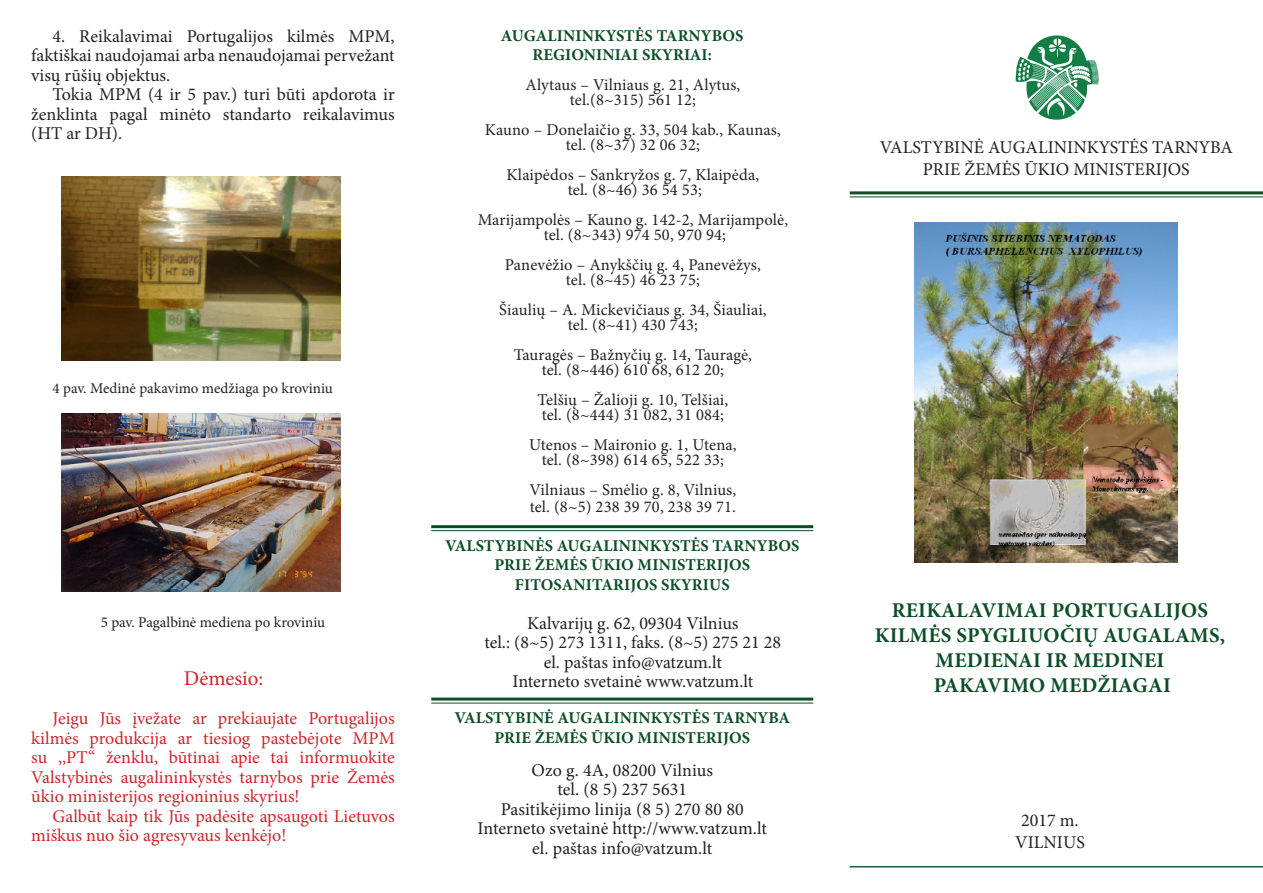
<style>
.page{position:relative;width:1263px;height:893px;background:#fff}
.page>*{position:absolute;margin:0;border:0;box-sizing:border-box;transform-origin:0 0}
.t1{font:700 21px/25.2px "Minion Pro";letter-spacing:.01em;color:#0c4e26;text-align:center}
.t2{font:21px "Minion Pro";color:#d1232a}
.t3{font:18px/19.5px "Minion Pro";color:#231f20;text-align:justify}
.t4{font:18px/19.5px "Minion Pro";color:#d1232a;text-align:justify}
.t5{font:16.5px "Minion Pro";letter-spacing:.01em;color:#231f20}
.t6{font:700 16.5px "Minion Pro";letter-spacing:.005em;color:#0c4e26}
.t7{font:15px "Minion Pro";color:#231f20}
</style>
<div class="page">
<hr style="left:850px;top:191px;width:413px;height:3px;background:#0c4e26">
<hr style="left:850px;top:196px;width:413px;height:1px;background:#0c4e26">
<svg style="left:1015px;top:35px;width:84px;height:85px"></svg>
<hr style="left:850px;top:866px;width:413px;height:1px;background:#195f39">
<hr style="left:431px;top:698px;width:382px;height:3px;background:#0c4e26">
<hr style="left:431px;top:703px;width:382px;height:1px;background:#0c4e26">
<hr style="left:431px;top:525px;width:382px;height:3px;background:#0c4e26">
<hr style="left:431px;top:530px;width:382px;height:1px;background:#0c4e26">
<img style="left:914px;top:222px;width:264px;height:340px">
<img style="left:62px;top:176px;width:278px;height:184px">
<img style="left:62px;top:414px;width:278px;height:177px">
<p class="t3" style="left:31px;top:26px;width:365px;text-indent:21px">4. Reikalavimai Portugalijos kilmės MPM, faktiškai naudojamai arba nenaudojamai pervežant visų rūšių objektus.</p>
<p class="t3" style="left:31px;top:85px;width:365px;text-indent:21px">Tokia MPM (4 ir 5 pav.) turi būti apdorota ir ženklinta pagal minėto standarto reikalavimus (HT ar DH).</p>
<p class="t7" style="left:52px;top:378px;width:282px">4 pav. Medinė pakavimo medžiaga po kroviniu</p>
<p class="t7" style="left:101px;top:612px;width:226px">5 pav. Pagalbinė mediena po kroviniu</p>
<p class="t2" style="left:184px;top:665px;width:81px">Dėmesio:</p>
<p class="t4" style="left:31px;top:709px;width:365px;text-indent:21px">Jeigu Jūs įvežate ar prekiaujate Portugalijos kilmės produkcija ar tiesiog pastebėjote MPM su ,,PT“ ženklu, būtinai apie tai informuokite Valstybinės augalininkystės tarnybos prie Žemės ūkio ministerijos regioninius skyrius!</p>
<p class="t4" style="left:31px;top:806px;width:365px;text-indent:21px">Galbūt kaip tik Jūs padėsite apsaugoti Lietuvos miškus nuo šio agresyvaus kenkėjo!</p>
<p class="t6" style="left:501px;top:24px;width:244px">AUGALININKYSTĖS TARNYBOS</p>
<p class="t6" style="left:533px;top:43px;width:181px">REGIONINIAI SKYRIAI:</p>
<p class="t5" style="left:525px;top:74px;width:216px">Alytaus – Vilniaus g. 21, Alytus,</p>
<p class="t5" style="left:570px;top:89px;width:128px">tel.(8~315) 561 12;</p>
<p class="t5" style="left:485px;top:119px;width:297px">Kauno – Donelaičio g. 33, 504 kab., Kaunas,</p>
<p class="t5" style="left:566px;top:134px;width:136px">tel. (8~37) 32 06 32;</p>
<p class="t5" style="left:507px;top:164px;width:254px">Klaipėdos – Sankryžos g. 7, Klaipėda,</p>
<p class="t5" style="left:568px;top:179px;width:136px">tel. (8~46) 36 54 53;</p>
<p class="t5" style="left:478px;top:209px;width:312px">Marijampolės – Kauno g. 142-2, Marijampolė,</p>
<p class="t5" style="left:544px;top:224px;width:184px">tel. (8~343) 974 50, 970 94;</p>
<p class="t5" style="left:505px;top:254px;width:258px">Panevėžio – Anykščių g. 4, Panevėžys,</p>
<p class="t5" style="left:566px;top:269px;width:136px">tel. (8~45) 46 23 75;</p>
<p class="t5" style="left:499px;top:299px;width:269px">Šiaulių – A. Mickevičiaus g. 34, Šiauliai,</p>
<p class="t5" style="left:568px;top:314px;width:132px">tel. (8~41) 430 743;</p>
<p class="t5" style="left:514px;top:344px;width:240px">Tauragės – Bažnyčių g. 14, Tauragė,</p>
<p class="t5" style="left:542px;top:359px;width:184px">tel. (8~446) 610 68, 612 20;</p>
<p class="t5" style="left:538px;top:389px;width:192px">Telšių – Žalioji g. 10, Telšiai,</p>
<p class="t5" style="left:542px;top:404px;width:184px">tel. (8~444) 31 082, 31 084;</p>
<p class="t5" style="left:529px;top:434px;width:209px">Utenos – Maironio g. 1, Utena,</p>
<p class="t5" style="left:542px;top:449px;width:184px">tel. (8~398) 614 65, 522 33;</p>
<p class="t5" style="left:529px;top:479px;width:208px">Vilniaus – Smėlio g. 8, Vilnius,</p>
<p class="t5" style="left:530px;top:495px;width:208px">tel. (8~5) 238 39 70, 238 39 71.</p>
<p class="t6" style="left:445px;top:534px;width:356px">VALSTYBINĖS AUGALININKYSTĖS TARNYBOS</p>
<p class="t6" style="left:494px;top:553px;width:257px">PRIE ŽEMĖS ŪKIO MINISTERIJOS</p>
<p class="t6" style="left:515px;top:573px;width:216px">FITOSANITARIJOS SKYRIUS</p>
<p class="t3" style="left:527px;top:613px;width:213px">Kalvarijų g. 62, 09304 Vilnius</p>
<p class="t3" style="left:484px;top:633px;width:298px">tel.: (8~5) 273 1311, faks. (8~5) 275 21 28</p>
<p class="t3" style="left:544px;top:652px;width:179px">el. paštas info@vatzum.lt</p>
<p class="t3" style="left:512px;top:672px;width:242px">Interneto svetainė www.vatzum.lt</p>
<p class="t6" style="left:454px;top:706px;width:337px">VALSTYBINĖ AUGALININKYSTĖS TARNYBA</p>
<p class="t6" style="left:494px;top:726px;width:257px">PRIE ŽEMĖS ŪKIO MINISTERIJOS</p>
<p class="t3" style="left:532px;top:760px;width:183px">Ozo g. 4A, 08200 Vilnius</p>
<p class="t3" style="left:557px;top:780px;width:131px">tel. (8 5) 237 5631</p>
<p class="t3" style="left:501px;top:799px;width:245px">Pasitikėjimo linija (8 5) 270 80 80</p>
<p class="t3" style="left:477px;top:819px;width:291px">Interneto svetainė http://www.vatzum.lt</p>
<p class="t3" style="left:532px;top:838px;width:182px">el. paštas info@vatzum.lt</p>
<p class="t3" style="left:880px;top:138px;width:355px">VALSTYBINĖ AUGALININKYSTĖS TARNYBA</p>
<p class="t3" style="left:923px;top:160px;width:268px">PRIE ŽEMĖS ŪKIO MINISTERIJOS</p>
<p class="t1" style="left:892px;top:597px;width:318px">REIKALAVIMAI PORTUGALIJOS</p>
<p class="t1" style="left:875px;top:622px;width:352px">KILMĖS SPYGLIUOČIŲ AUGALAMS,<br>MEDIENAI IR MEDINEI</p>
<p class="t1" style="left:934px;top:673px;width:239px">PAKAVIMO MEDŽIAGAI</p>
<p class="t3" style="left:1021px;top:811px;width:59px">2017 m.</p>
<p class="t3" style="left:1015px;top:832px;width:71px">VILNIUS</p>
</div>
